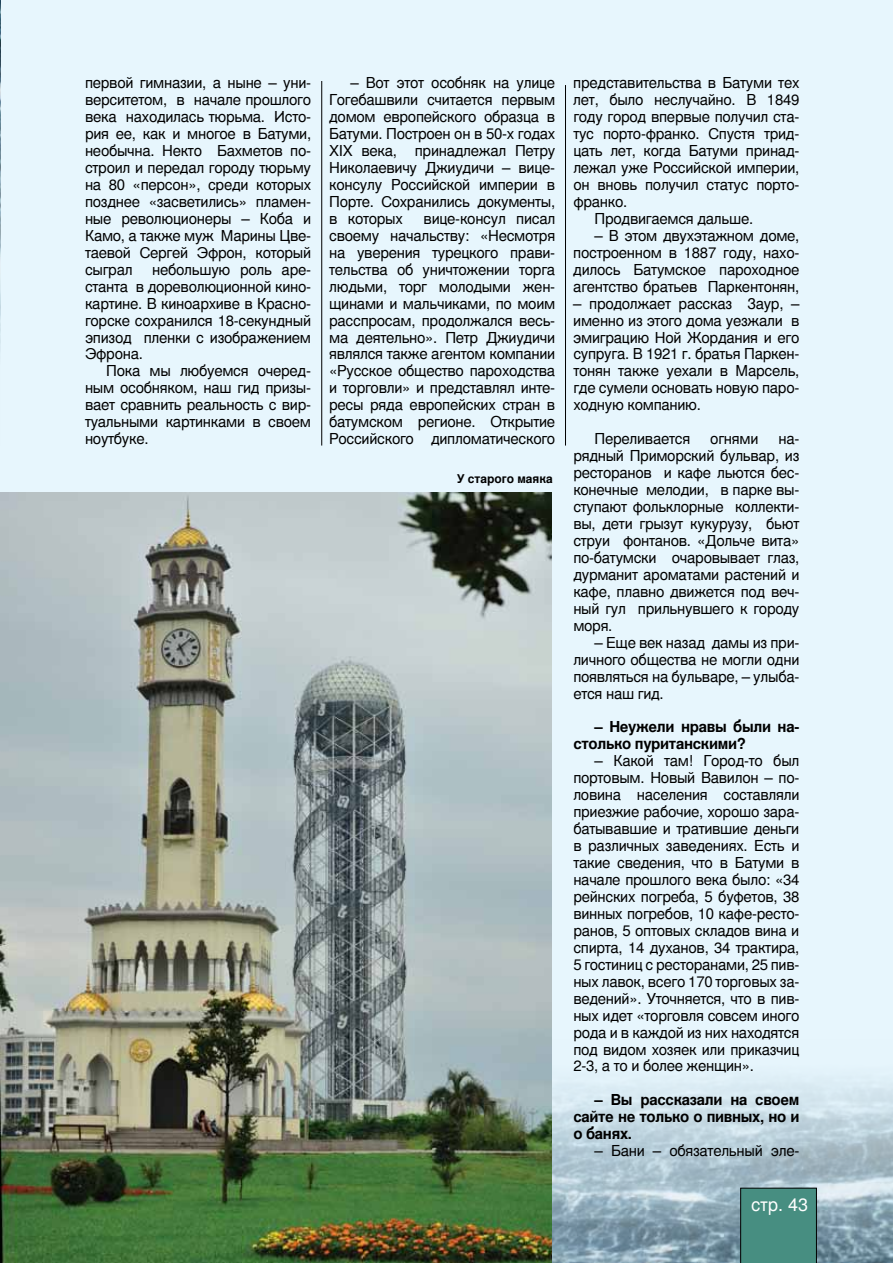
<style>
.page{position:relative;width:893px;height:1263px;background:#e7f6fd}
.page>*{position:absolute;margin:0;border:0;box-sizing:border-box;transform-origin:0 0}
.t1{font:18px "Nimbus San LCY";color:#fff}
.t2{font:15px/17px "Nimbus San LCY";letter-spacing:-.02em;color:#000;text-align:justify}
.t3{font:700 15px/17px "Nimbus San LCY";letter-spacing:-.02em;color:#000}
.t4{font:700 12px "Nimbus San LCY";color:#000}
</style>
<div class="page">
<img style="left:0;top:0;width:1px;height:348px">
<img style="left:552px;top:1078px;width:341px;height:185px">
<div style="left:740px;top:1188px;width:77px;height:75px;background:#478e81"></div>
<img style="left:0;top:492px;width:552px;height:771px">
<hr style="left:321px;top:81px;width:1px;height:365px;background:#000">
<hr style="left:565px;top:85px;width:1px;height:361px;background:#000">
<p class="t2" style="left:85px;top:74px;width:228px">первой гимназии, а ныне – уни&shy;верситетом, в начале прошлого века находилась тюрьма. Исто&shy;рия ее, как и многое в Батуми, необычна. Некто Бахметов по&shy;строил и передал городу тюрьму на 80 «персон», среди которых позднее «засветились» пламен&shy;ные революционеры – Коба и Камо, а также муж Марины Цве&shy;таевой Сергей Эфрон, который сыграл</p>
<p class="t2" style="left:85px;top:261px;width:228px;text-indent:67px">небольшую роль аре&shy;станта в дореволюционной кино&shy;картине. В киноархиве в Красно&shy;горске сохранился 18-секундный эпизод пленки с изображением Эфрона.</p>
<p class="t2" style="left:85px;top:363px;width:228px;text-indent:21px">П ока мы любуемся очеред&shy;ным особняком, наш гид призы&shy;вает сравнить реальность с вир&shy;туальными картинками в своем ноутбуке.</p>
<p class="t2" style="left:329px;top:74px;width:228px;text-indent:21px">– Вот этот особняк на улице Гогебашвили считается первым домом европейского образца в Батуми. П остроен он в 50-х годах XIX века, принадлежал Петру Н иколаевичу Джиудичи – вице&shy;консулу Российской империи в Порте. Сохранились документы, в которых</p>
<p class="t2" style="left:329px;top:210px;width:228px;text-indent:94px">вице-консул писал своему начальству: «Н есмотря на уверения турецкого прави&shy;тельства об уничтожении торга людьми, торг молодыми жен&shy;щинами и мальчиками, по моим расспросам, продолжался весь&shy;ма деятельно». Петр Джиудичи являлся также агентом компании «Русское общество пароходства и торговли» и представлял инте&shy;ресы ряда европейских стран в батумском регионе. Открытие Российского дипломатического</p>
<p class="t4" style="left:457px;top:471px;width:97px">У старого маяка</p>
<p class="t2" style="left:573px;top:74px;width:228px">представительства в Батуми тех</p>
<p class="t2" style="left:573px;top:91px;width:228px">лет, было неслучайно. В 1849</p>
<p class="t2" style="left:573px;top:108px;width:228px">году город впервые получил ста-</p>
<p class="t2" style="left:573px;top:125px;width:228px">тус порто-франко. Спустя трид-</p>
<p class="t2" style="left:573px;top:142px;width:228px">цать лет, когда Батуми принад-</p>
<p class="t2" style="left:573px;top:159px;width:228px">лежал уже Российской империи,</p>
<p class="t2" style="left:573px;top:176px;width:228px">он вновь получил статус порто-</p>
<p class="t2" style="left:573px;top:193px;width:55px">франко.</p>
<p class="t2" style="left:595px;top:210px;width:160px">П родвигаемся дальше.</p>
<p class="t2" style="left:573px;top:227px;width:228px;text-indent:21px">– В этом двухэтажном доме, построенном в 1887 году, нахо&shy;дилось Батумское пароходное агентство братьев П аркентонян,</p>
<p class="t2" style="left:573px;top:295px;width:228px">– продолжает рассказ Заур, – именно из этого дома уезжали в эмиграцию Ной Жордания и его супруга. В 1921 г. братья П аркен&shy;тонян также уехали в Марсель, где сумели основать новую паро&shy;ходную компанию.</p>
<p class="t2" style="left:595px;top:430px;width:97px">П ереливается</p>
<p class="t2" style="left:710px;top:430px;width:50px">огнями</p>
<p class="t2" style="left:573px;top:430px;width:228px;text-indent:205px">на&shy;рядный П риморский бульвар, из ресторанов и кафе льются бес&shy;конечные мелодии, в парке вы&shy;ступают фольклорные коллекти&shy;вы, дети грызут кукурузу, бьют струи фонтанов. «Дольче вита» по-батумски очаровывает глаз, дурманит ароматами растений и кафе, плавно движется под веч&shy;ный гул прильнувшего к городу моря.</p>
<p class="t2" style="left:573px;top:634px;width:228px;text-indent:21px">– Еще век назад дамы из при&shy;личного общества не могли одни появляться на бульваре, – улыба&shy;ется наш гид.</p>
<p class="t3" style="left:573px;top:719px;width:228px;text-indent:21px">– Неужели нравы были на&shy;столько пуританскими?</p>
<p class="t2" style="left:573px;top:752px;width:228px;text-indent:21px">– Какой там! Город-то был портовым. Новый Вавилон – по&shy;ловина населения составляли приезжие рабочие, хорошо зара&shy;батывавшие и тратившие деньги в различных заведениях. Есть и такие сведения, что в Батуми в начале прошлого века было: «34 рейнских погреба, 5 буфетов, 38 винных погребов, 10 кафе-ресто&shy;ранов, 5 оптовых складов вина и спирта, 14 духанов, 34 трактира, 5 гостиниц с ресторанами, 25 пив&shy;ных лавок, всего 170 торговых за&shy;ведений». Уточняется, что в пив&shy;ных идет «торговля совсем иного рода и в каждой из них находятся под видом хозяек или приказчиц 2-3, а то и более женщин».</p>
<p class="t3" style="left:573px;top:1091px;width:228px;text-align:justify;text-indent:21px">– Вы рассказали на своем сайте не только о пивных, но и о банях.</p>
<p class="t2" style="left:595px;top:1142px;width:206px">– Бани – обязательный эле-</p>
<p class="t1" style="left:751px;top:1194px;width:59px">стр. 43</p>
</div>
